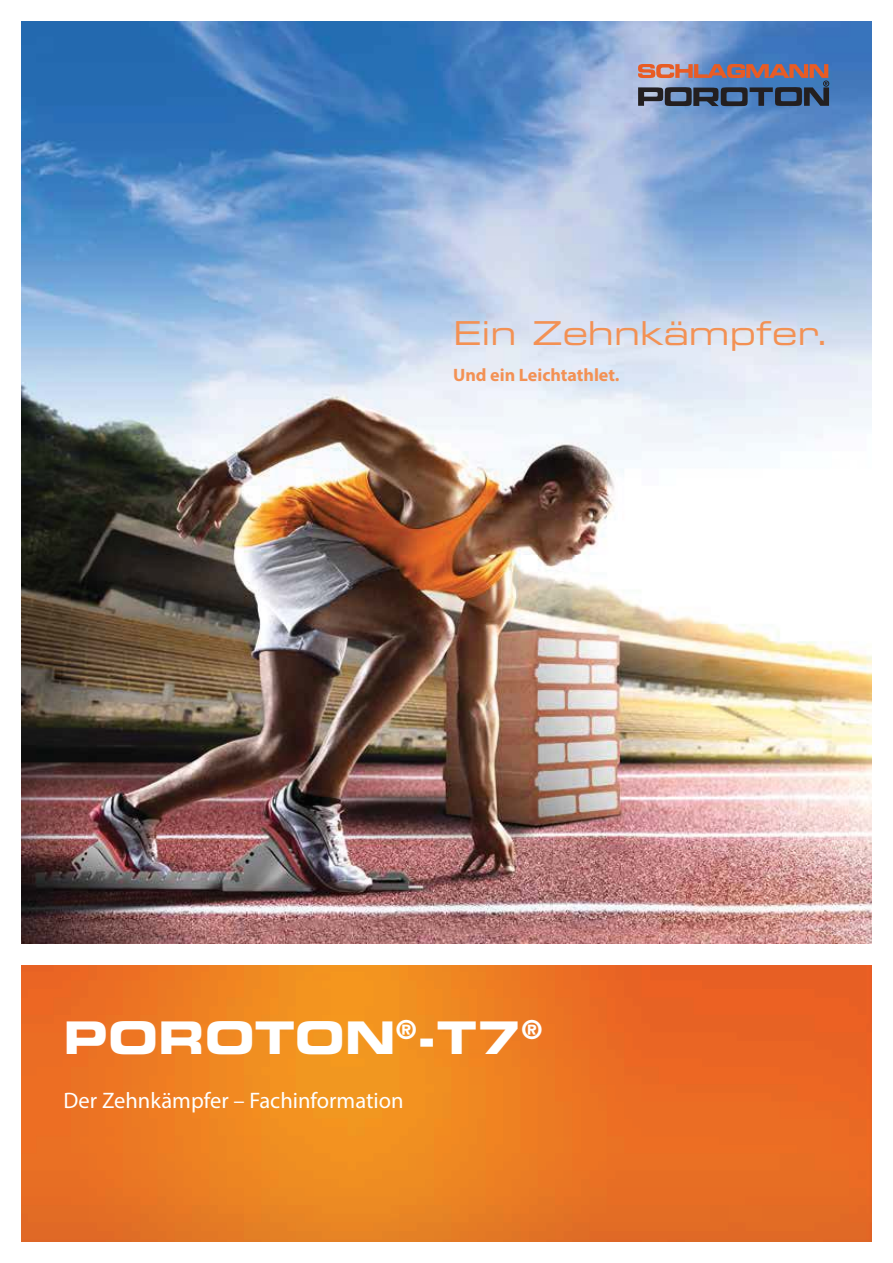
<style>
.page{position:relative;width:893px;height:1263px;background:#fff}
.page>*{position:absolute;margin:0;border:0;box-sizing:border-box;transform-origin:0 0}
.t1{font:45px "Eurostile LT Std Bold Ex 2";color:#fff}
.t2{font:33px "Eurostile LT Std Ex 2";color:#f39154}
.t3{font:22.5px "Myriad Pro";color:#fff}
.t4{font:700 18px "Myriad Pro";color:#f39154}
</style>
<div class="page">
<img style="left:21px;top:21px;width:850px;height:923px">
<img style="left:22px;top:965px;width:850px;height:276px">
<svg style="left:638px;top:64px;width:191px;height:42px;background:#6a6578"></svg>
<h2 class="t2" style="left:453px;top:320px;width:379px">Ein Zehnkämpfer.</h2>
<p class="t4" style="left:453px;top:364px;width:168px">Und ein Leichtathlet.</p>
<h1 class="t1" style="left:64px;top:1019px;width:480px">POROTON<sup>®</sup>-T7<sup>®</sup></h1>
<p class="t3" style="left:64px;top:1087px;width:342px">Der Zehnkämpfer – Fachinformation</p>
</div>
